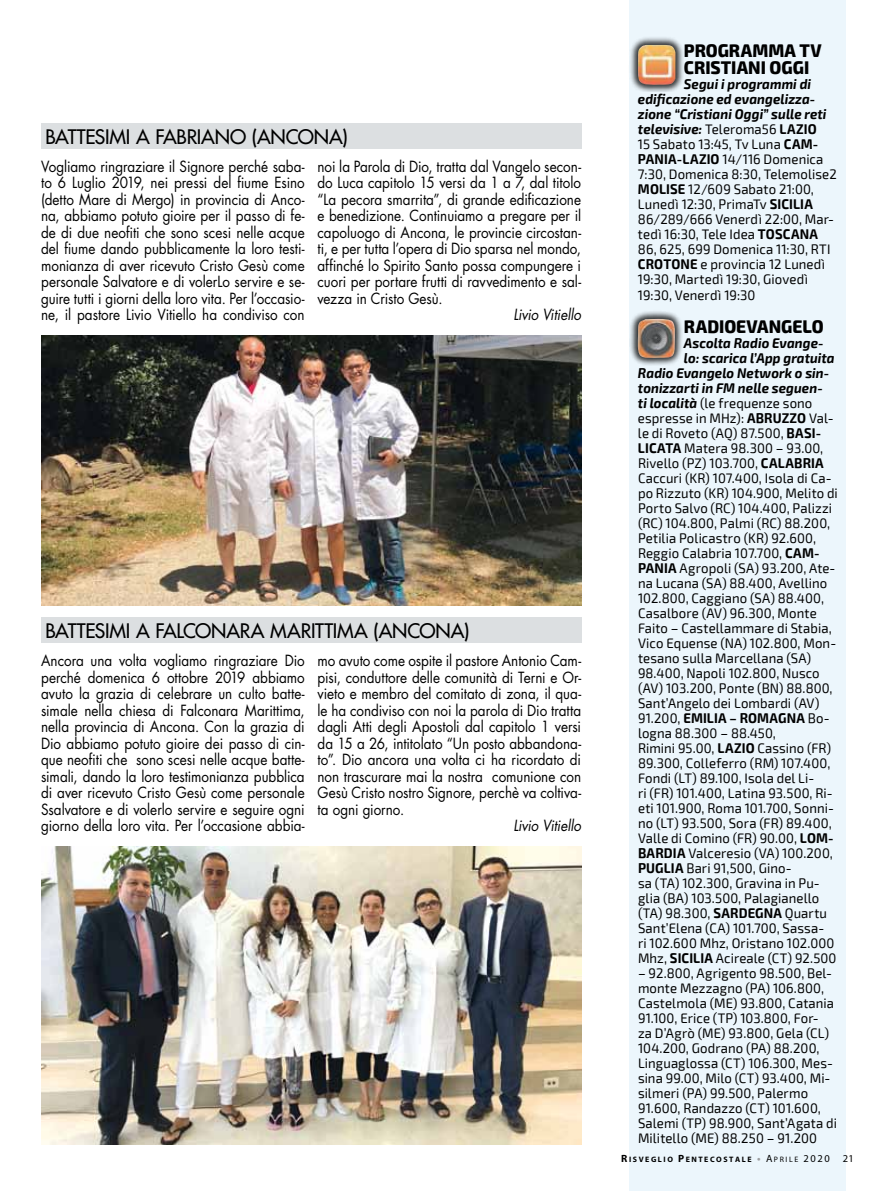
<style>
.page{position:relative;width:893px;height:1191px;background:#fff}
.page>*{position:absolute;margin:0;border:0;box-sizing:border-box;transform-origin:0 0}
.t1{font:19.5px "Futura";letter-spacing:-.025em;color:#000}
.t2{font:800 18px/16.5px "Exo 2";color:#000;scale:.95 1}
.t3{font:15px/16.5px "Futura";letter-spacing:-.005em;color:#000;text-align:justify;scale:.9 1}
.t4{font:italic 15px "Futura";letter-spacing:-.01em;color:#000;scale:.9 1}
.t5{font:13.8px/15px "Exo 2";letter-spacing:.01em;color:#000;scale:.95 1}
.t6{font:italic 700 13.8px "Exo 2";letter-spacing:.005em;color:#000;scale:.95 1}
.t7{font:700 13.8px "Exo 2";color:#000;scale:.95 1}
.t8{font:700 7.8px "Myriad Pro";letter-spacing:.2em;color:#000}
.s1{font-weight:700;font-style:italic}
.s2{font-weight:700}
.s3{font-weight:400}
.s4{font-size:10.5px}
.s5{font-size:10.5px;color:#9c9d9f}
.s6{font-weight:400;font-size:10.5px}
</style>
<div class="page">
<div style="left:629px;top:0;width:217px;height:1191px;background:#e6f4fb"></div>
<svg style="left:630px;top:37px;width:53px;height:55px"></svg>
<img style="left:638px;top:45px;width:37px;height:41px">
<svg style="left:630px;top:311px;width:52px;height:54px"></svg>
<img style="left:638px;top:319px;width:38px;height:40px">
<div style="left:41px;top:123px;width:540px;height:26px;background:#dcdfe1"></div>
<div style="left:41px;top:618px;width:540px;height:25px;background:#dcdfe1"></div>
<img style="left:41px;top:335px;width:540px;height:271px">
<img style="left:41px;top:847px;width:540px;height:297px">
<h1 class="t1" style="left:45px;top:124px;width:59px">BATTESIMI</h1>
<h1 class="t1" style="left:136px;top:124px;width:74px">A FABRIANO</h1>
<h1 class="t1" style="left:252px;top:124px;width:62px">(AN CONA</h1>
<h1 class="t1" style="left:342px;top:124px;width:7px">)</h1>
<p class="t3" style="left:41px;top:158px;width:294px">Vogliamo ringraziare il Signore perché saba&shy;to 6 Luglio 2019, nei pressi del fiume Esino (detto Mare di Mergo) in provincia di Anco&shy;na, abbiamo potuto gioire per il passo di fe&shy;de di due neofiti che sono scesi nelle acque del fiume dando pubblicamente la loro testi&shy;monianza di aver ricevuto Cristo Gesù come personale Salvatore e di volerLo servire e se&shy;guire tutti i giorni della loro vita. Per l’occasio&shy;ne, il pastore Livio Vitiello ha condiviso con</p>
<p class="t3" style="left:317px;top:158px;width:294px">noi la Parola di Dio, tratta dal Vangelo secon&shy;do Luca capitolo 15 versi da 1 a 7, dal titolo “La pecora smarrita”, di grande edificazione e benedizione. Continuiamo a pregare per il capoluogo di Ancona, le provincie circostan&shy;ti, e per tutta l’opera di Dio sparsa nel mondo, affinché lo Spirito Santo possa compungere i cuori per portare frutti di ravvedimento e sal&shy;vezza in Cristo Gesù.</p>
<p class="t4" style="left:514px;top:304px;width:77px">Livio Vitiello</p>
<h1 class="t1" style="left:45px;top:618px;width:59px">BATTESIMI</h1>
<h1 class="t1" style="left:136px;top:618px;width:76px">AFALCONA</h1>
<h1 class="t1" style="left:240px;top:618px;width:82px">RA MARITTIMA</h1>
<h1 class="t1" style="left:374px;top:618px;width:62px">(AN CONA</h1>
<h1 class="t1" style="left:464px;top:618px;width:7px">)</h1>
<p class="t3" style="left:41px;top:652px;width:294px">Ancora una volta vogliamo ringraziare Dio perché domenica 6 ottobre 2019 abbiamo avuto la grazia di celebrare un culto batte&shy;simale nella chiesa di Falconara Marittima, nella provincia di Ancona. Con la grazia di Dio abbiamo potuto gioire dei passo di cin&shy;que neofiti che sono scesi nelle acque batte&shy;simali, dando la loro testimonianza pubblica di aver ricevuto Cristo Gesù come personale Ssalvatore e di volerlo servire e seguire ogni giorno della loro vita. Per l’occasione abbia-</p>
<p class="t3" style="left:317px;top:652px;width:294px">mo avuto come ospite il pastore Antonio Cam&shy;pisi, conduttore delle comunità di Terni e Or&shy;vieto e membro del comitato di zona, il qua&shy;le ha condiviso con noi la parola di Dio tratta dagli Atti degli Apostoli dal capitolo 1 versi da 15 a 26, intitolato “Un posto abbandona&shy;to”. Dio ancora una volta ci ha ricordato di non trascurare mai la nostra comunione con Gesù Cristo nostro Signore, perchè va coltiva&shy;ta ogni giorno.</p>
<p class="t4" style="left:514px;top:815px;width:77px">Livio Vitiello</p>
<h2 class="t2" style="left:684px;top:43px;width:147px">PROGRAMMA TV<br>CRISTIANI OGGI</h2>
<p class="t5" style="left:638px;top:77px;width:211px;text-indent:46px"><span class="s1">Segui i programmi di edificazione ed evangelizza&shy;zione “Cristiani Oggi” sulle reti televisive:</span> Teleroma56 <span class="s2">LAZIO<br></span>15 Sabato 13:45, Tv Luna <span class="s2">CAM-<br>PANIA-LAZIO</span> 14/116 Domenica<br>7:30, Domenica 8:30, Telemolise2<br><span class="s2">MOLISE</span> 12/609 Sabato 21:00,<br>Lunedì 12:30, PrimaTv <span class="s2">SICILIA<br></span>86/289/666 Venerdì 22:00, Mar&shy;tedì 16:30, Tele Idea <span class="s2">TOSCANA<br></span>86, 625, 699 Domenica 11:30, RTI<br><span class="s2">CROTONE</span> e provincia 12 Lunedì<br>19:30, Martedì 19:30, Giovedì<br>19:30, Venerdì 19:30</p>
<h2 class="t2" style="left:684px;top:318px;width:149px">RADIOEVANGELO</h2>
<p class="t6" style="left:684px;top:334px;width:149px">Ascolta Radio Evange-</p>
<p class="t6" style="left:684px;top:349px;width:160px">lo: scarica l’App gratuita</p>
<p class="t6" style="left:638px;top:364px;width:203px">Radio Evangelo Network o sin-</p>
<p class="t6" style="left:638px;top:379px;width:196px">tonizzarti in FM nelle seguen-</p>
<p class="t5" style="left:638px;top:395px;width:185px"><span class="s1">ti località</span> (le frequenze sono</p>
<p class="t5" style="left:638px;top:410px;width:161px">espresse in MHz): <span class="s2">ABRUZZO</span></p>
<p class="t5" style="left:638px;top:410px;width:212px;text-indent:171px">Val&shy;le di Roveto (AQ) 87.500, <span class="s2">BASI -<br>LICATA</span> Matera 98.300 – 93.00,<br>Rivello (PZ) 103.700, <span class="s2">CALABRIA<br></span>Caccuri (KR) 107.400, Isola di Ca&shy;po Rizzuto (KR) 104.900, Melito di<br>Porto Salvo (RC) 104.400, Palizzi (RC) 104.800, Palmi (RC) 88.200,<br>Petilia Policastro (KR) 92.600,<br>Reggio Calabria 107.700, <span class="s2">CAM-<br>PANIA</span></p>
<p class="t5" style="left:638px;top:560px;width:210px;text-indent:42px">Agropoli (SA) 93.200, Ate&shy;na Lucana (SA) 88.400, Avellino<br>102.800, Caggiano (SA) 88.400,<br>Casalbore (AV) 96.300, Monte<br>Faito – Castellammare di Stabia,<br>Vico Equense (NA) 102.800, Mon&shy;tesano sulla Marcellana (SA)<br>98.400, Napoli 102.800, Nusco (AV) 103.200, Ponte (BN) 88.800,<br>Sant’Angelo dei Lombardi (AV)<br>91.200, <span class="s2">EMILIA – ROMA</span></p>
<p class="t7" style="left:778px;top:709px;width:56px">GNA <span class="s3">Bo-</span></p>
<p class="t5" style="left:638px;top:725px;width:147px">logna 88.300 – 88.450,<br>Rimini 95.00, <span class="s2">LAZIO</span></p>
<p class="t5" style="left:638px;top:740px;width:210px;text-indent:119px">Cassino (FR)<br>89.300, Colleferro (RM) 107.400,<br>Fondi (LT) 89.100, Isola del Li-<br>ri (FR) 101.400, Latina 93.500, Ri&shy;eti 101.900, Roma 101.700, Sonni&shy;no (LT) 93.500, Sora (FR) 89.400,<br>Valle di Comino (FR) 90.00, <span class="s2">LOM-<br>BARDIA</span> Valceresio (VA) 100.200,<br><span class="s2">PUGLIA</span> Bari 91,500, Gino-<br>sa (TA) 102.300, Gravina in Pu&shy;glia (BA) 103.500, Palagianello (TA) 98.300, <span class="s2">SARDEGNA</span> Quartu<br>Sant’Elena (CA) 101.700, Sassa&shy;ri 102.600 Mhz, Oristano 102.000<br>Mhz, <span class="s2">SICILIA</span> Acireale (CT) 92.500</p>
<p class="t5" style="left:638px;top:965px;width:211px">– 92.800, Agrigento 98.500, Bel&shy;monte Mezzagno (PA) 106.800,<br>Castelmola (ME) 93.800, Catania<br>91.100, Erice (TP) 103.800, For-<br>za D’Agrò (ME) 93.800, Gela (CL)<br>104.200, Godrano (PA) 88.200,<br>Linguaglossa (CT) 106.300, Mes&shy;sina 99.00, Milo (CT) 93.400, Mi&shy;silmeri (PA) 99.500, Palermo<br>91.600, Randazzo (CT) 101.600,<br>Salemi (TP) 98.900, Sant’Agata di<br>Militello (ME) 88.250 – 91.200</p>
<p class="t8" style="left:621px;top:1154px;width:234px"><span class="s4">R</span>ISVEGLIO <span class="s4">P</span>ENTECOSTALE <span class="s5">•</span> <span class="s6">A</span><span class="s3">prile</span> <span class="s6">2020</span> <span class="s6">21</span></p>
</div>
